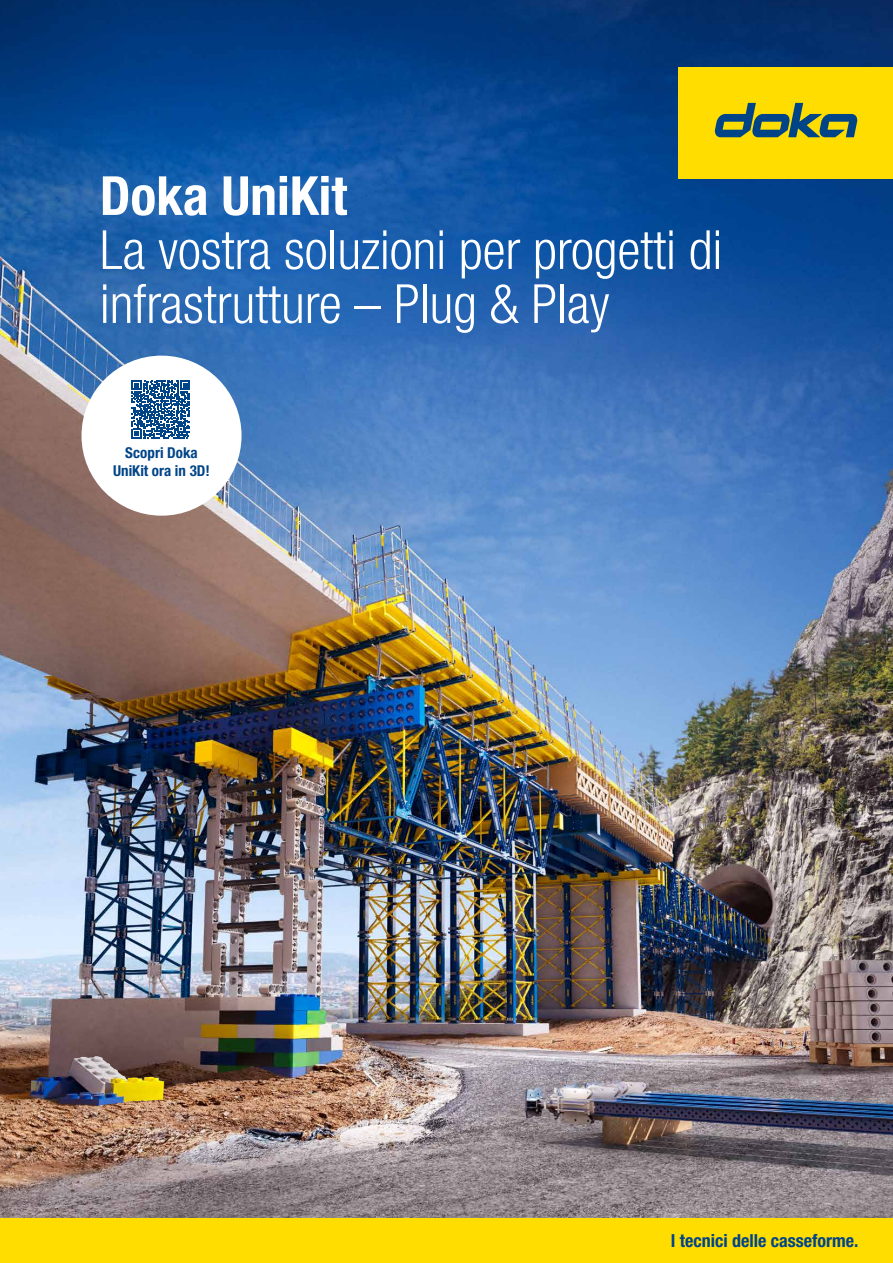
<style>
.page{position:relative;width:893px;height:1263px;background:#fff}
.page>*{position:absolute;margin:0;border:0;box-sizing:border-box;transform-origin:0 0}
.t1{font:300 condensed 54px/54px "Helvetica Neue LTW1 G";color:#fff}
.t2{font:700 condensed 54px "Helvetica Neue LTW1 G";color:#fff}
.t3{font:700 condensed 18px "Helvetica Neue LTW1 G";color:#048}
.t4{font:700 condensed 15px/18px "Helvetica Neue LTW1 G";color:#048;text-align:center}
</style>
<div class="page">
<img style="left:0;top:0;width:893px;height:1218px">
<div style="left:81px;top:356px;width:161px;height:160px;background:#fff;border-radius:50%"></div>
<svg style="left:132px;top:380px;width:58px;height:58px"></svg>
<div style="left:0;top:1218px;width:893px;height:45px;background:#fd0"></div>
<div style="left:679px;top:67px;width:214px;height:111px;background:#fd0"></div>
<svg style="left:714px;top:103px;width:144px;height:34px"></svg>
<p class="t2" style="left:100px;top:163px;width:249px">Doka UniKit</p>
<p class="t1" style="left:100px;top:223px;width:624px">La vostra soluzioni per progetti di infrastrutture – Plug &amp; Play</p>
<p class="t4" style="left:113px;top:444px;width:98px">Scopri Doka<br>UniKit ora in 3D!</p>
<p class="t3" style="left:671px;top:1230px;width:189px">I tecnici delle casseforme.</p>
</div>
